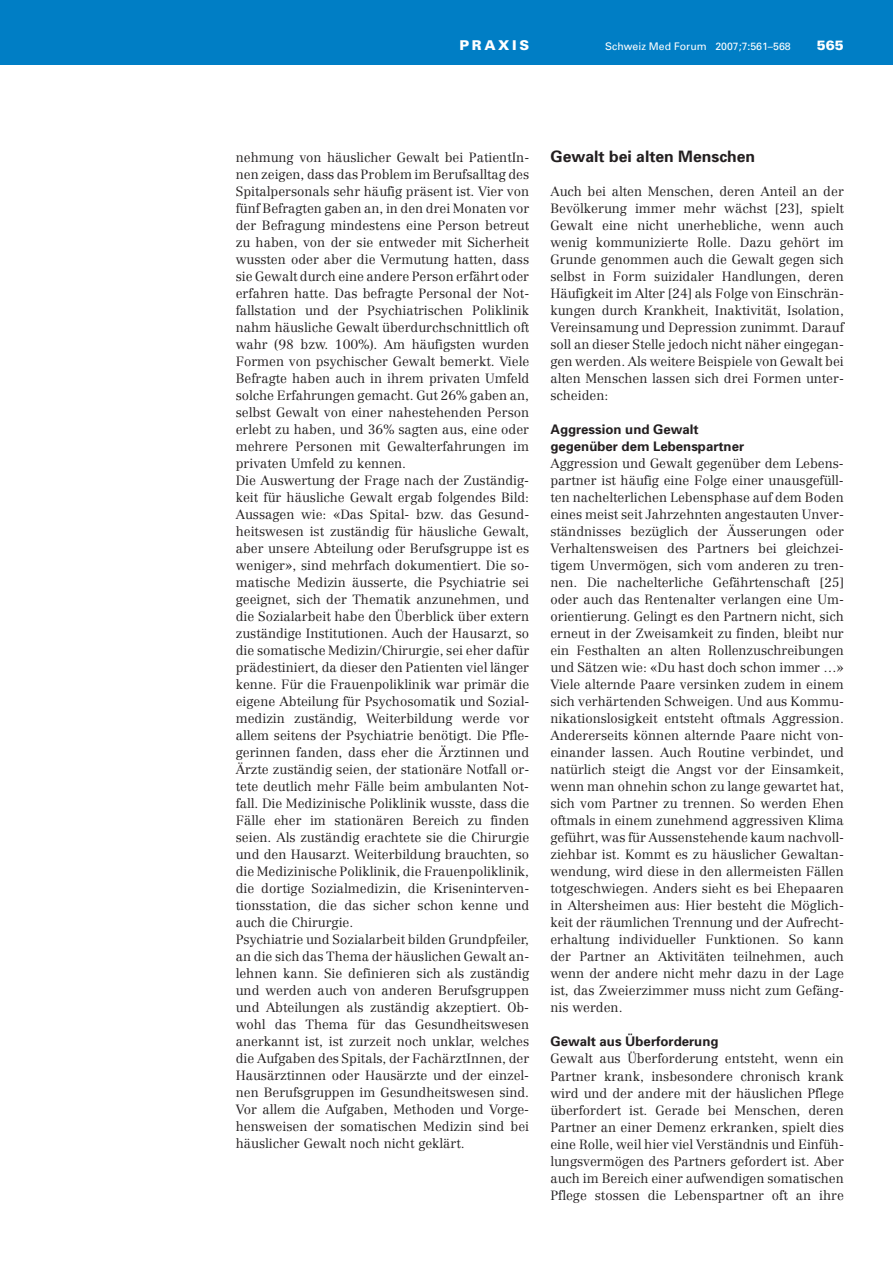
<style>
.page{position:relative;width:893px;height:1263px;background:#fff}
.page>*{position:absolute;margin:0;border:0;box-sizing:border-box;transform-origin:0 0}
.t1{font:700 15.75px "Univers";color:#231f20}
.t2{font:900 13.5px "Univers";letter-spacing:.2em;color:#fff}
.t3{font:300 13.2px/17px "Centennial";color:#231f20;text-align:justify}
.t4{font:700 13.2px/17px "Univers";color:#231f20}
.t5{font:10.5px "Univers";color:#fff}
</style>
<div class="page">
<div style="left:0;top:0;width:893px;height:64px;background:#007ec5"></div>
<p class="t2" style="left:459px;top:40px;width:71px">PRAXIS</p>
<p class="t5" style="left:605px;top:42px;width:187px">Schweiz Med Forum 2007;7:561–568</p>
<p class="t2" style="left:817px;top:40px;width:29px">565</p>
<p class="t3" style="left:236px;top:150px;width:295px;text-align:left">nehmung von häuslicher Gewalt bei PatientIn&shy;nen zeigen, dass das Problem im Berufsalltag des Spitalpersonals sehr häufig präsent ist. Vier von fünf Befragten gaben an, in den drei Monaten vor der Befragung mindestens eine Person betreut zu haben, von der sie entweder mit Sicherheit wussten oder aber die Vermutung hatten, dass sie Gewalt durch eine andere Person erfährt oder erfahren hatte. Das befragte Personal der Not&shy;fallstation und der Psychiatrischen Poliklinik nahm häusliche Gewalt überdurchschnittlich oft wahr (98 bzw. 100%). Am häufigsten wurden Formen von psychischer Gewalt bemerkt. Viele Befragte haben auch in ihrem privaten Umfeld solche Erfahrungen gemacht. Gut 26% gaben an, selbst Gewalt von einer nahestehenden Person erlebt zu haben, und 36% sagten aus, eine oder mehrere Personen mit Gewalterfahrungen im privaten Umfeld zu kennen.<br>Die Auswertung der Frage nach der Zuständig&shy;keit für häusliche Gewalt ergab folgendes Bild:<br>Aussagen wie: «Das Spital- bzw. das Gesund&shy;heitswesen ist zuständig für häusliche Gewalt, aber unsere Abteilung oder Berufsgruppe ist es weniger», sind mehrfach dokumentiert. Die so&shy;matische Medizin äusserte, die Psychiatrie sei geeignet, sich der Thematik anzunehmen, und die Sozialarbeit habe den Überblick über extern zuständige Institutionen. Auch der Hausarzt, so die somatische Medizin/Chirurgie, sei eher dafür prädestiniert, da dieser den Patienten viel länger kenne. Für die Frauenpoliklinik war primär die eigene Abteilung für Psychosomatik und Sozial&shy;medizin zuständig, Weiterbildung werde vor allem seitens der Psychiatrie benötigt. Die Pfle&shy;gerinnen fanden, dass eher die Ärztinnen und Ärzte zuständig seien, der stationäre Notfall or&shy;tete deutlich mehr Fälle beim ambulanten Not&shy;fall. Die Medizinische Poliklinik wusste, dass die Fälle eher im stationären Bereich zu finden seien. Als zuständig erachtete sie die Chirurgie und den Hausarzt. Weiterbildung brauchten, so die Medizinische Poliklinik, die Frauenpoliklinik, die dortige Sozialmedizin, die Kriseninterven&shy;tionsstation, die das sicher schon kenne und auch die Chirurgie.<br>Psychiatrie und Sozialarbeit bilden Grundpfeiler, an die sich das Thema der häuslichen Gewalt an&shy;lehnen kann. Sie definieren sich als zuständig und werden auch von anderen Berufsgruppen und Abteilungen als zuständig akzeptiert. Ob&shy;wohl das Thema für das Gesundheitswesen anerkannt ist, ist zurzeit noch unklar, welches die Aufgaben des Spitals, der FachärztInnen, der Hausärztinnen oder Hausärzte und der einzel&shy;nen Berufsgruppen im Gesundheitswesen sind.<br>Vor allem die Aufgaben, Methoden und Vorge&shy;hensweisen der somatischen Medizin sind bei häuslicher Gewalt noch nicht geklärt.</p>
<p class="t1" style="left:550px;top:150px;width:206px">Gewalt bei alten Menschen</p>
<p class="t3" style="left:550px;top:184px;width:295px">Auch bei alten Menschen, deren Anteil an der Bevölkerung immer mehr wächst [23], spielt Gewalt eine nicht unerhebliche, wenn auch wenig kommunizierte Rolle. Dazu gehört im Grunde genommen auch die Gewalt gegen sich selbst in Form suizidaler Handlungen, deren Häufigkeit im Alter [24] als Folge von Einschrän&shy;kungen durch Krankheit, Inaktivität, Isolation, Vereinsamung und Depression zunimmt. Darauf soll an dieser Stelle jedoch nicht näher eingegan&shy;gen werden. Als weitere Beispiele von Gewalt bei alten Menschen lassen sich drei Formen unter&shy;scheiden:</p>
<p class="t4" style="left:550px;top:422px;width:195px">Aggression und Gewalt gegenüber dem Lebenspartner</p>
<p class="t3" style="left:550px;top:456px;width:295px">Aggression und Gewalt gegenüber dem Lebens&shy;partner ist häufig eine Folge einer unausgefüll&shy;ten nachelterlichen Lebensphase auf dem Boden eines meist seit Jahrzehnten angestauten Unver&shy;ständnisses bezüglich der Äusserungen oder Verhaltensweisen des Partners bei gleichzei&shy;tigem Unvermögen, sich vom anderen zu tren&shy;nen. Die nachelterliche Gefährtenschaft [25] oder auch das Rentenalter verlangen eine Um&shy;orientierung. Gelingt es den Partnern nicht, sich erneut in der Zweisamkeit zu finden, bleibt nur ein Festhalten an alten Rollenzuschreibungen und Sätzen wie: «Du hast doch schon immer …» Viele alternde Paare versinken zudem in einem sich verhärtenden Schweigen. Und aus Kommu&shy;nikationslosigkeit entsteht oftmals Aggression.<br>Andererseits können alternde Paare nicht von&shy;einander lassen. Auch Routine verbindet, und natürlich steigt die Angst vor der Einsamkeit, wenn man ohnehin schon zu lange gewartet hat, sich vom Partner zu trennen. So werden Ehen oftmals in einem zunehmend aggressiven Klima geführt, was für Aussenstehende kaum nachvoll&shy;ziehbar ist. Kommt es zu häuslicher Gewaltan&shy;wendung, wird diese in den allermeisten Fällen totgeschwiegen. Anders sieht es bei Ehepaaren in Altersheimen aus: Hier besteht die Möglich&shy;keit der räumlichen Trennung und der Aufrecht&shy;erhaltung individueller Funktionen. So kann der Partner an Aktivitäten teilnehmen, auch wenn der andere nicht mehr dazu in der Lage ist, das Zweierzimmer muss nicht zum Gefäng&shy;nis werden.</p>
<p class="t4" style="left:550px;top:1034px;width:169px">Gewalt aus Überforderung</p>
<p class="t3" style="left:550px;top:1051px;width:295px">Gewalt aus Überforderung entsteht, wenn ein Partner krank, insbesondere chronisch krank wird und der andere mit der häuslichen Pflege überfordert ist. Gerade bei Menschen, deren Partner an einer Demenz erkranken, spielt dies eine Rolle, weil hier viel Verständnis und Einfüh&shy;lungsvermögen des Partners gefordert ist. Aber auch im Bereich einer aufwendigen somatischen Pflege stossen die Lebenspartner oft an ihre</p>
</div>
